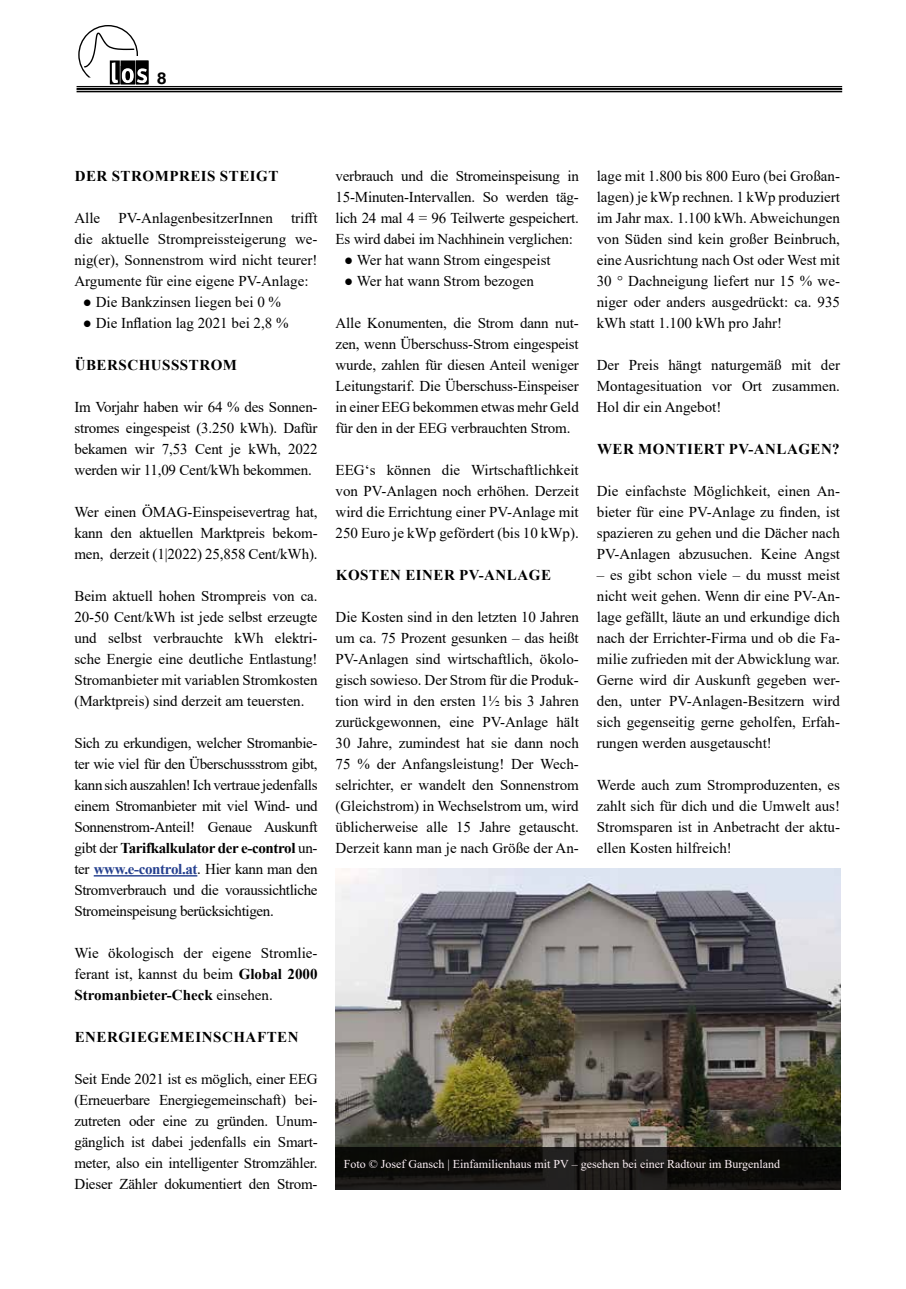
<style>
.page{position:relative;width:906px;height:1289px;background:#fff}
.page>*{position:absolute;margin:0;border:0;box-sizing:border-box;transform-origin:0 0}
.t1{font:700 16.2px "Arial";color:#000;scale:1.11 1}
.t2{font:15px/21px "Times New Roman";color:#000;text-align:justify}
.t3{font:700 15px "Times New Roman";letter-spacing:.035em;color:#000}
.t4{font:12px "Times New Roman";color:#fdf1f6}
.s1{font-weight:700}
.s2{font-weight:700;color:#25408f}
</style>
<div class="page">
<hr style="left:77px;top:89px;width:765px;height:1px;background:#000">
<hr style="left:77px;top:91px;width:765px;height:1px;background:#000">
<svg style="left:78px;top:25px;width:70px;height:60px"></svg>
<div style="left:79px;top:79px;width:27px;height:6px;background:#fff"></div>
<hr style="left:77px;top:86px;width:765px;height:1px;background:#000">
<hr style="left:77px;top:88px;width:765px;height:1px;background:#000">
<hr style="left:94px;top:875px;width:103px;height:1px;background:#25408f">
<img style="left:335px;top:868px;width:505px;height:279px">
<svg style="left:335px;top:1147px;width:505px;height:42px;background:#12110e"></svg>
<p class="t1" style="left:157px;top:67px;width:11px">8</p>
<p class="t3" style="left:75px;top:165px;width:205px">DER STROMPREIS STEIGT</p>
<p class="t2" style="left:74px;top:207px;width:245px">Alle PV-AnlagenbesitzerInnen trifft die aktuelle Strompreissteigerung we&shy;nig(er), Sonnenstrom wird nicht teurer!<br>Argumente für eine eigene PV-Anlage:</p>
<p class="t2" style="left:83px;top:291px;width:200px">● Die Bankzinsen liegen bei 0 %</p>
<p class="t2" style="left:83px;top:312px;width:207px">● Die Inflation lag 2021 bei 2,8 %</p>
<p class="t3" style="left:75px;top:354px;width:164px">ÜBERSCHUSSSTROM</p>
<p class="t2" style="left:74px;top:396px;width:245px">Im Vorjahr haben wir 64 % des Sonnen&shy;stromes eingespeist (3.250 kWh). Dafür bekamen wir 7,53 Cent je kWh, 2022 werden wir 11,09 Cent/kWh bekommen.</p>
<p class="t2" style="left:74px;top:501px;width:245px">Wer einen ÖMAG-Einspeisevertrag hat, kann den aktuellen Marktpreis bekom&shy;men, derzeit (1|2022) 25,858 Cent/kWh).</p>
<p class="t2" style="left:74px;top:585px;width:245px">Beim aktuell hohen Strompreis von ca.<br>20-50 Cent/kWh ist jede selbst erzeugte und selbst verbrauchte kWh elektri&shy;sche Energie eine deutliche Entlastung!<br>Stromanbieter mit variablen Stromkosten (Marktpreis) sind derzeit am teuersten.</p>
<p class="t2" style="left:74px;top:732px;width:245px">Sich zu erkundigen, welcher Stromanbie&shy;ter wie viel für den Überschussstrom gibt, kann sich auszahlen! Ich vertraue jedenfalls einem Stromanbieter mit viel Wind- und Sonnenstrom-Anteil! Genaue Auskunft gibt der <span class="s1">Tarifkalkulator der e-control</span> un&shy;ter <span class="s2">www.e-control.at</span>. Hier kann man den Stromverbrauch und die voraussichtliche Stromeinspeisung berücksichtigen.</p>
<p class="t2" style="left:74px;top:942px;width:245px">Wie ökologisch der eigene Stromlie&shy;ferant ist, kannst du beim <span class="s1">Global 2000<br>Stromanbieter-Check</span> einsehen.</p>
<p class="t3" style="left:75px;top:1026px;width:225px">ENERGIEGEMEINSCHAFTEN</p>
<p class="t2" style="left:74px;top:1068px;width:245px">Seit Ende 2021 ist es möglich, einer EEG (Erneuerbare Energiegemeinschaft) bei&shy;zutreten oder eine zu gründen. Unum&shy;gänglich ist dabei jedenfalls ein Smart&shy;meter, also ein intelligenter Stromzähler.<br>Dieser Zähler dokumentiert den Strom-</p>
<p class="t2" style="left:335px;top:165px;width:245px">verbrauch und die Stromeinspeisung in 15-Minuten-Intervallen. So werden täg&shy;lich 24 mal 4 = 96 Teilwerte gespeichert.<br>Es wird dabei im Nachhinein verglichen:</p>
<p class="t2" style="left:344px;top:249px;width:208px">● Wer hat wann Strom eingespeist</p>
<p class="t2" style="left:344px;top:270px;width:191px">● Wer hat wann Strom bezogen</p>
<p class="t2" style="left:335px;top:312px;width:245px">Alle Konumenten, die Strom dann nut&shy;zen, wenn Überschuss-Strom eingespeist wurde, zahlen für diesen Anteil weniger Leitungstarif. Die Überschuss-Einspeiser in einer EEG bekommen etwas mehr Geld für den in der EEG verbrauchten Strom.</p>
<p class="t2" style="left:335px;top:459px;width:245px">EEG‘s können die Wirtschaftlichkeit von PV-Anlagen noch erhöhen. Derzeit wird die Errichtung einer PV-Anlage mit 250 Euro je kWp gefördert (bis 10 kWp).</p>
<p class="t3" style="left:336px;top:564px;width:217px">KOSTEN EINER PV-ANLAGE</p>
<p class="t2" style="left:335px;top:606px;width:245px">Die Kosten sind in den letzten 10 Jahren um ca. 75 Prozent gesunken – das heißt PV-Anlagen sind wirtschaftlich, ökolo&shy;gisch sowieso. Der Strom für die Produk&shy;tion wird in den ersten 11/2 bis 3 Jahren zurückgewonnen, eine PV-Anlage hält 30 Jahre, zumindest hat sie dann noch 75 % der Anfangsleistung! Der Wech&shy;selrichter, er wandelt den Sonnenstrom (Gleichstrom) in Wechselstrom um, wird üblicherweise alle 15 Jahre getauscht.<br>Derzeit kann man je nach Größe der An-</p>
<p class="t2" style="left:597px;top:165px;width:245px">lage mit 1.800 bis 800 Euro (bei Großan&shy;lagen) je kWp rechnen. 1 kWp produziert im Jahr max. 1.100 kWh. Abweichungen von Süden sind kein großer Beinbruch, eine Ausrichtung nach Ost oder West mit 30 ° Dachneigung liefert nur 15 % we&shy;niger oder anders ausgedrückt: ca. 935 kWh statt 1.100 kWh pro Jahr!</p>
<p class="t2" style="left:597px;top:354px;width:245px">Der Preis hängt naturgemäß mit der Montagesituation vor Ort zusammen.<br>Hol dir ein Angebot!</p>
<p class="t3" style="left:597px;top:438px;width:244px">WER MONTIERT PV-ANLAGEN?</p>
<p class="t2" style="left:597px;top:480px;width:245px">Die einfachste Möglichkeit, einen An&shy;bieter für eine PV-Anlage zu finden, ist spazieren zu gehen und die Dächer nach PV-Anlagen abzusuchen. Keine Angst</p>
<p class="t2" style="left:597px;top:564px;width:245px">– es gibt schon viele – du musst meist nicht weit gehen. Wenn dir eine PV-An&shy;lage gefällt, läute an und erkundige dich nach der Errichter-Firma und ob die Fa&shy;milie zufrieden mit der Abwicklung war.<br>Gerne wird dir Auskunft gegeben wer&shy;den, unter PV-Anlagen-Besitzern wird sich gegenseitig gerne geholfen, Erfah&shy;rungen werden ausgetauscht!</p>
<p class="t2" style="left:597px;top:774px;width:245px">Werde auch zum Stromproduzenten, es zahlt sich für dich und die Umwelt aus!<br>Stromsparen ist in Anbetracht der aktu&shy;ellen Kosten hilfreich!</p>
<p class="t4" style="left:344px;top:1155px;width:438px">Foto © Josef Gansch | Einfamilienhaus mit PV – gesehen bei einer Radtour im Burgenland</p>
</div>
